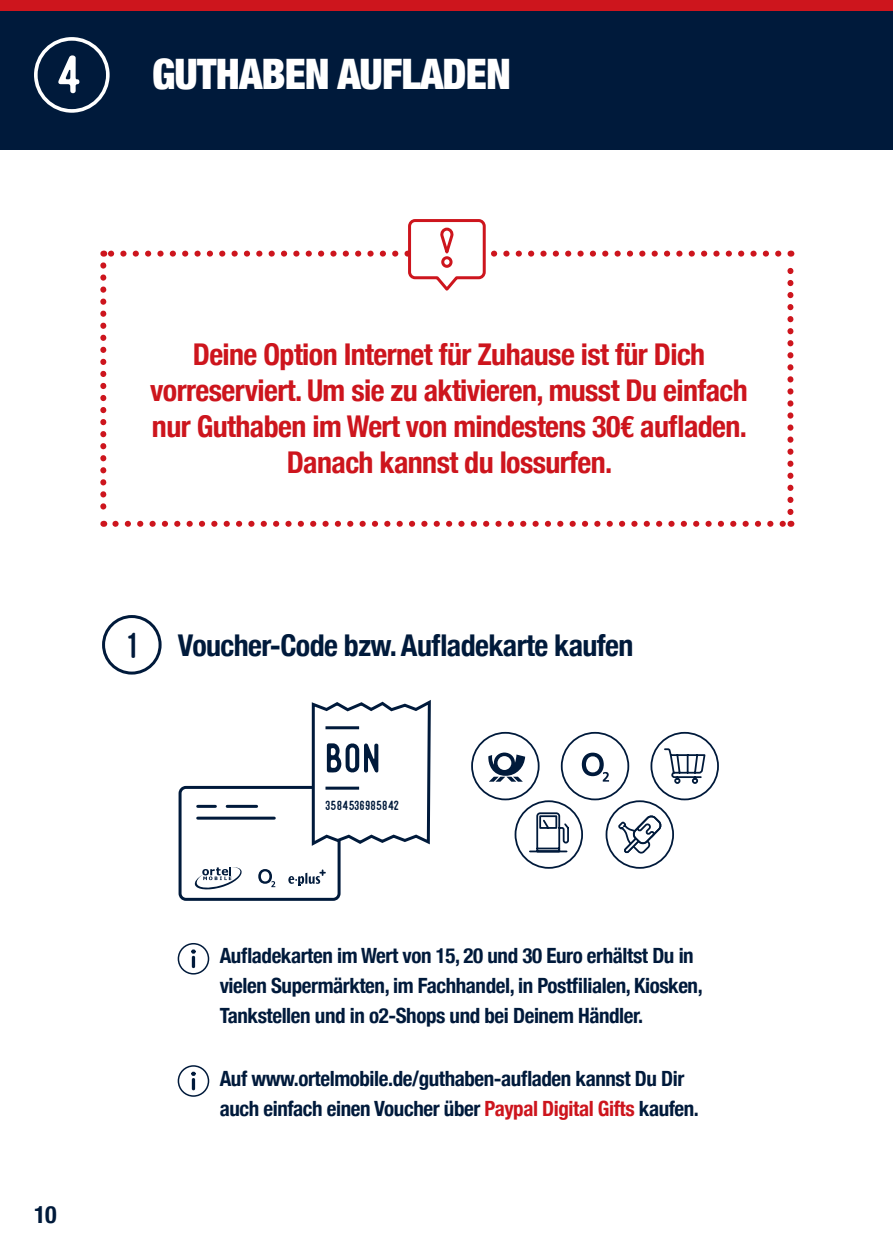
<style>
.page{position:relative;width:893px;height:1259px;background:#fff}
.page>*{position:absolute;margin:0;border:0;box-sizing:border-box;transform-origin:0 0}
.t1{font:900 condensed 42px "Helvetica Neue";letter-spacing:-.02em;color:#fff}
.t2{font:36px "Voster Typeface";color:#001a3b}
.t3{font:700 condensed 30px/36px "Helvetica Neue";letter-spacing:-.02em;color:#cd151d;text-align:center}
.t4{font:700 condensed 30px "Helvetica Neue";letter-spacing:-.02em;color:#001a3b}
.t5{font:700 condensed 24px "Helvetica Neue";color:#001a3b}
.t6{font:700 condensed 21px/30px "Helvetica Neue";letter-spacing:-.02em;color:#001a3b}
.t7{font:13.2px "Voster Typeface";color:#001a3b}
.s1{font-family:"Voster Typeface";font-weight:400;font-stretch:normal;font-size:54px}
.s2{color:#cd151d}
</style>
<div class="page">
<div style="left:0;top:0;width:893px;height:150px;background:#001a3b"></div>
<div style="left:0;top:0;width:893px;height:11px;background:#cd151d"></div>
<div style="left:102px;top:615px;width:60px;height:59px;border:3px solid #001a3b;border-radius:50%"></div>
<svg style="left:178px;top:943px;width:31px;height:31px"></svg>
<svg style="left:178px;top:1065px;width:31px;height:31px"></svg>
<div style="left:179px;top:786px;width:162px;height:115px;border:3px solid #001a3b;border-radius:6px"></div>
<hr style="left:198px;top:816px;width:76px;height:3px;background:#001a3b">
<hr style="left:198px;top:805px;width:17px;height:3px;background:#001a3b">
<hr style="left:227px;top:805px;width:30px;height:3px;background:#001a3b">
<svg style="left:194px;top:867px;width:48px;height:23px"></svg>
<svg style="left:258px;top:869px;width:17px;height:18px"></svg>
<svg style="left:288px;top:869px;width:38px;height:17px"></svg>
<svg style="left:310px;top:700px;width:121px;height:148px"></svg>
<svg style="left:488px;top:752px;width:37px;height:29px"></svg>
<div style="left:471px;top:732px;width:69px;height:68px;border:2px solid #001a3b;border-radius:50%"></div>
<svg style="left:582px;top:752px;width:27px;height:29px"></svg>
<div style="left:561px;top:732px;width:68px;height:68px;border:2px solid #001a3b;border-radius:50%"></div>
<svg style="left:664px;top:748px;width:42px;height:36px"></svg>
<div style="left:650px;top:732px;width:69px;height:68px;border:2px solid #001a3b;border-radius:50%"></div>
<svg style="left:529px;top:812px;width:40px;height:41px"></svg>
<div style="left:515px;top:800px;width:68px;height:68px;border:2px solid #001a3b;border-radius:50%"></div>
<svg style="left:618px;top:815px;width:44px;height:39px"></svg>
<div style="left:606px;top:800px;width:68px;height:68px;border:2px solid #001a3b;border-radius:50%"></div>
<svg style="left:34px;top:37px;width:76px;height:76px"></svg>
<svg style="left:100px;top:219px;width:693px;height:308px"></svg>
<h1 class="t1" style="left:58px;top:39px;width:454px"><span class="s1">4</span> GUTHABEN AUFLADEN</h1>
<p class="t5" style="left:34px;top:1194px;width:24px">10</p>
<h3 class="t3" style="left:150px;top:334px;width:599px">Deine Option Internet für Zuhause ist für Dich vorreserviert. Um sie zu aktivieren, musst Du einfach nur Guthaben im Wert von mindestens 30€ aufladen.<br>Danach kannst du lossurfen.</h3>
<h2 class="t2" style="left:129px;top:622px;width:12px">1</h2>
<h3 class="t4" style="left:178px;top:620px;width:457px">Voucher-Code bzw. Aufladekarte kaufen</h3>
<p class="t7" style="left:326px;top:797px;width:75px">3584536985842</p>
<p class="t6" style="left:220px;top:939px;width:485px">Aufladekarten im Wert von 15, 20 und 30 Euro erhältst Du in vielen Supermärkten, im Fachhandel, in Postfilialen, Kiosken,<br>Tankstellen und in o2-Shops und bei Deinem Händler.</p>
<p class="t6" style="left:220px;top:1061px;width:481px">Auf www.ortelmobile.de/guthaben-aufladen kannst Du Dir auch einfach einen Voucher über <span class="s2">Paypal Digital Gifts</span> kaufen.</p>
</div>
